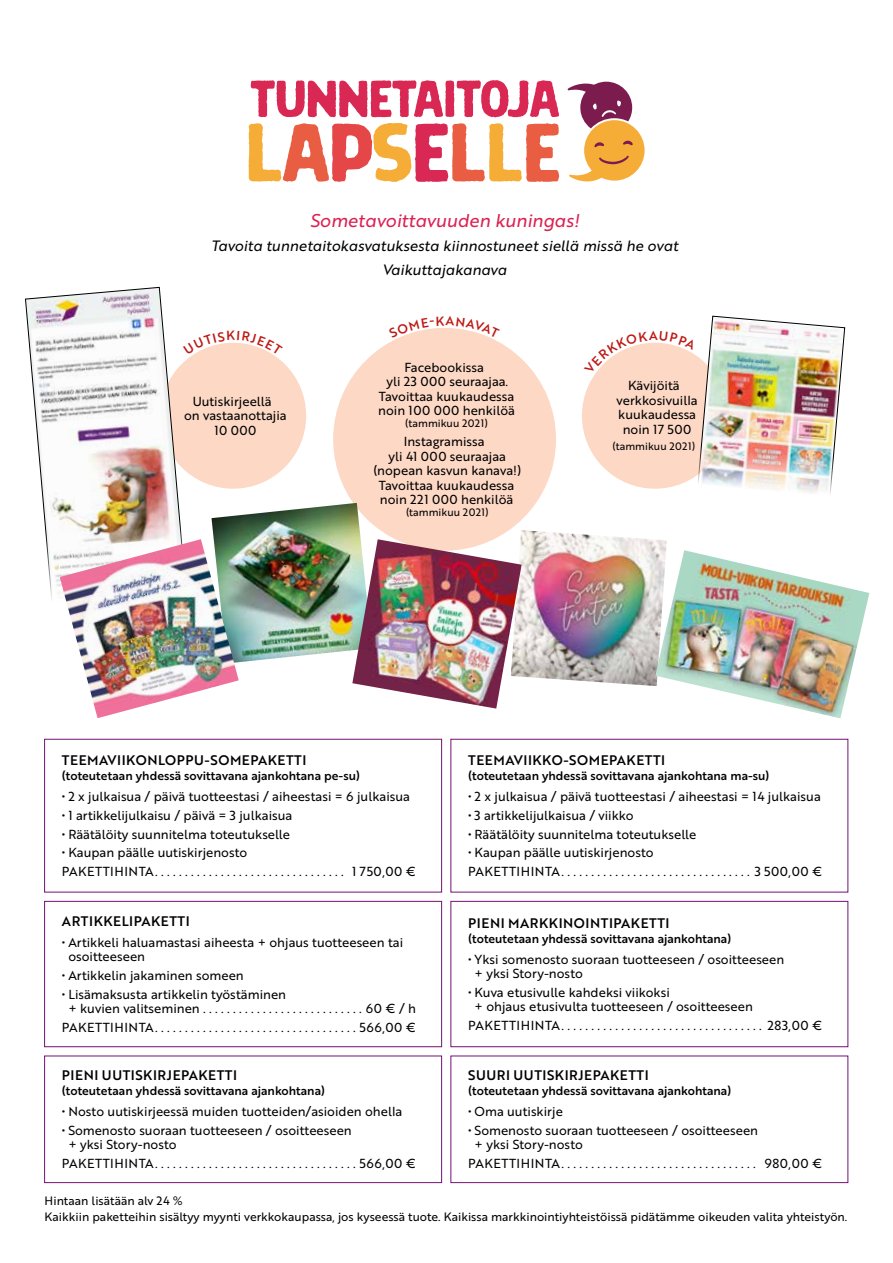
<style>
.page{position:relative;width:893px;height:1263px;background:#fff}
.page>*{position:absolute;margin:0;border:0;box-sizing:border-box;transform-origin:0 0}
.t1{font:18px "Brother 1816 Regular Italic";color:#dc2053}
.t2{font:14.55px/24.3px "Brother 1816 Regular Italic";color:#000;text-align:center}
.t3{font:13.5px "Brother 1816 Medium";letter-spacing:.04em;color:#000}
.t4{font:12.75px/14.5px "Brother 1816 Regular";color:#000}
.t5{font:12.75px "Brother 1816 Regular";letter-spacing:.04em;color:#000}
.t6{font:12px "Brother 1816 Medium";color:#000}
.t7{font:11.85px/16.2px "Brother 1816 Regular";color:#000}
.t8{font:10.5px "Brother 1816 Regular";color:#000}
</style>
<div class="page">
<div style="left:450px;top:1055px;width:398px;height:128px;border:1px solid #711373"></div>
<div style="left:450px;top:901px;width:398px;height:146px;border:1px solid #711373"></div>
<div style="left:450px;top:739px;width:398px;height:153px;border:1px solid #711373"></div>
<div style="left:44px;top:1055px;width:398px;height:128px;border:1px solid #711373"></div>
<div style="left:44px;top:739px;width:398px;height:153px;border:1px solid #711373"></div>
<div style="left:44px;top:901px;width:398px;height:146px;border:1px solid #711373"></div>
<div style="left:163px;top:346px;width:140px;height:140px;background:#fcd8c5;border-radius:50%"></div>
<div style="left:160px;top:343px;width:146px;height:146px;border:6px solid #fcd8c5;border-radius:50%"></div>
<div style="left:336px;top:331px;width:217px;height:217px;background:#fcd8c5;border-radius:50%"></div>
<img style="left:25px;top:287px;width:162px;height:312px">
<img style="left:211px;top:503px;width:161px;height:160px">
<img style="left:60px;top:539px;width:179px;height:179px">
<img style="left:520px;top:530px;width:147px;height:156px">
<img style="left:655px;top:550px;width:214px;height:168px">
<img style="left:352px;top:539px;width:170px;height:170px">
<svg style="left:251px;top:80px;width:308px;height:37px"></svg>
<svg style="left:248px;top:123px;width:311px;height:59px"></svg>
<div style="left:584px;top:120px;width:61px;height:61px;background:#f5ad37;border-radius:50%"></div>
<svg style="left:594px;top:142px;width:10px;height:5px"></svg>
<svg style="left:623px;top:141px;width:10px;height:4px"></svg>
<svg style="left:569px;top:156px;width:60px;height:25px"></svg>
<svg style="left:568px;top:82px;width:64px;height:46px"></svg>
<svg style="left:183px;top:331px;width:90px;height:24px"></svg>
<img style="left:584px;top:315px;width:262px;height:179px">
<svg style="left:399px;top:328px;width:92px;height:10px"></svg>
<h1 class="t1" style="left:310px;top:207px;width:271px">Sometavoittavuuden kuningas!</h1>
<p class="t2" style="left:211px;top:233px;width:469px">Tavoita tunnetaitokasvatuksesta kiinnostuneet siellä missä he ovat<br>Vaikuttajakanava</p>
<p class="t4" style="left:184px;top:393px;width:104px;text-align:center">Uutiskirjeellä<br>on vastaanottajia<br>10 000</p>
<p class="t4" style="left:378px;top:359px;width:138px;text-align:center">Facebookissa<br>yli 23 000 seuraajaa.<br>Tavoittaa kuukaudessa noin 100 000 henkilöä</p>
<p class="t8" style="left:405px;top:416px;width:84px">(tammikuu 2021)</p>
<p class="t4" style="left:373px;top:434px;width:149px;text-align:center">Instagramissa<br>yli 41 000 seuraajaa (nopean kasvun kanava!)<br>Tavoittaa kuukaudessa noin 221 000 henkilöä</p>
<p class="t8" style="left:406px;top:505px;width:84px">(tammikuu 2021)</p>
<p class="t4" style="left:616px;top:378px;width:83px;text-align:center">Kävijöitä verkkosivuilla kuukaudessa noin 17 500</p>
<p class="t8" style="left:613px;top:439px;width:84px">(tammikuu 2021)</p>
<p class="t3" style="left:62px;top:750px;width:246px">TEEMAVIIKONLOPPU-SOMEPAKETTI</p>
<p class="t6" style="left:62px;top:767px;width:299px">(toteutetaan yhdessä sovittavana ajankohtana pe-su)</p>
<p class="t4" style="left:62px;top:788px;width:350px">• 2 x julkaisua / päivä tuotteestasi / aiheestasi = 6 julkaisua</p>
<p class="t4" style="left:62px;top:807px;width:232px">• 1 artikkelijulkaisu / päivä = 3 julkaisua</p>
<p class="t4" style="left:62px;top:826px;width:230px">• Räätälöity suunnitelma toteutukselle</p>
<p class="t4" style="left:62px;top:843px;width:187px;line-height:18.8px">• Kaupan päälle uutiskirjenosto<br>PAKETTIHINTA ................................</p>
<p class="t4" style="left:352px;top:864px;width:65px">1 750,00 €</p>
<p class="t3" style="left:62px;top:911px;width:129px">ARTIKKELIPAKETTI</p>
<p class="t4" style="left:68px;top:934px;width:336px;text-indent:-6px">• Artikkeli haluamastasi aiheesta + ohjaus tuotteeseen tai osoitteeseen</p>
<p class="t4" style="left:62px;top:967px;width:183px">• Artikkelin jakaminen someen</p>
<p class="t4" style="left:68px;top:986px;width:219px;text-indent:-6px">• Lisämaksusta artikkelin työstäminen + kuvien valitseminen ...........................</p>
<p class="t4" style="left:366px;top:1001px;width:52px">60 € / h</p>
<p class="t5" style="left:62px;top:1018px;width:98px">PAKETTIHINTA .................................</p>
<p class="t4" style="left:360px;top:1020px;width:58px">566,00 €</p>
<p class="t3" style="left:62px;top:1065px;width:177px">PIENI UUTISKIRJEPAKETTI</p>
<p class="t6" style="left:62px;top:1082px;width:265px">(toteutetaan yhdessä sovittavana ajankohtana)</p>
<p class="t4" style="left:62px;top:1104px;width:342px">• Nosto uutiskirjeessä muiden tuotteiden/asioiden ohella</p>
<p class="t4" style="left:68px;top:1122px;width:285px;text-indent:-6px">• Somenosto suoraan tuotteeseen / osoitteeseen + yksi Story-nosto</p>
<p class="t5" style="left:62px;top:1154px;width:98px">PAKETTIHINTA ..................................</p>
<p class="t4" style="left:360px;top:1156px;width:58px">566,00 €</p>
<p class="t3" style="left:468px;top:750px;width:198px">TEEMAVIIKKO-SOMEPAKETTI</p>
<p class="t6" style="left:468px;top:767px;width:303px">(toteutetaan yhdessä sovittavana ajankohtana ma-su)</p>
<p class="t4" style="left:468px;top:788px;width:354px">• 2 x julkaisua / päivä tuotteestasi / aiheestasi = 14 julkaisua</p>
<p class="t4" style="left:468px;top:807px;width:167px">• 3 artikkelijulkaisua / viikko</p>
<p class="t4" style="left:468px;top:826px;width:230px">• Räätälöity suunnitelma toteutukselle</p>
<p class="t4" style="left:468px;top:843px;width:187px;line-height:18.8px">• Kaupan päälle uutiskirjenosto<br>PAKETTIHINTA ...............................</p>
<p class="t4" style="left:755px;top:864px;width:69px">3 500,00 €</p>
<p class="t3" style="left:468px;top:912px;width:203px">PIENI MARKKINOINTIPAKETTI</p>
<p class="t6" style="left:468px;top:929px;width:265px">(toteutetaan yhdessä sovittavana ajankohtana)</p>
<p class="t4" style="left:475px;top:951px;width:311px;text-indent:-6px">• Yksi somenosto suoraan tuotteeseen / osoitteeseen + yksi Story-nosto</p>
<p class="t4" style="left:475px;top:984px;width:280px;text-indent:-6px">• Kuva etusivulle kahdeksi viikoksi<br>+ ohjaus etusivulta tuotteeseen / osoitteeseen</p>
<p class="t5" style="left:468px;top:1016px;width:98px">PAKETTIHINTA .................................</p>
<p class="t4" style="left:767px;top:1018px;width:56px">283,00 €</p>
<p class="t3" style="left:468px;top:1065px;width:182px">SUURI UUTISKIRJEPAKETTI</p>
<p class="t6" style="left:468px;top:1082px;width:265px">(toteutetaan yhdessä sovittavana ajankohtana)</p>
<p class="t4" style="left:468px;top:1104px;width:96px">• Oma uutiskirje</p>
<p class="t4" style="left:475px;top:1122px;width:285px;text-indent:-6px">• Somenosto suoraan tuotteeseen / osoitteeseen + yksi Story-nosto</p>
<p class="t5" style="left:468px;top:1154px;width:98px">PAKETTIHINTA .................................</p>
<p class="t4" style="left:765px;top:1156px;width:59px">980,00 €</p>
<p class="t7" style="left:45px;top:1192px;width:804px">Hintaan lisätään alv 24 %<br>Kaikkiin paketteihin sisältyy myynti verkkokaupassa, jos kyseessä tuote. Kaikissa markkinointiyhteistöissä pidätämme oikeuden valita yhteistyön.</p>
</div>
